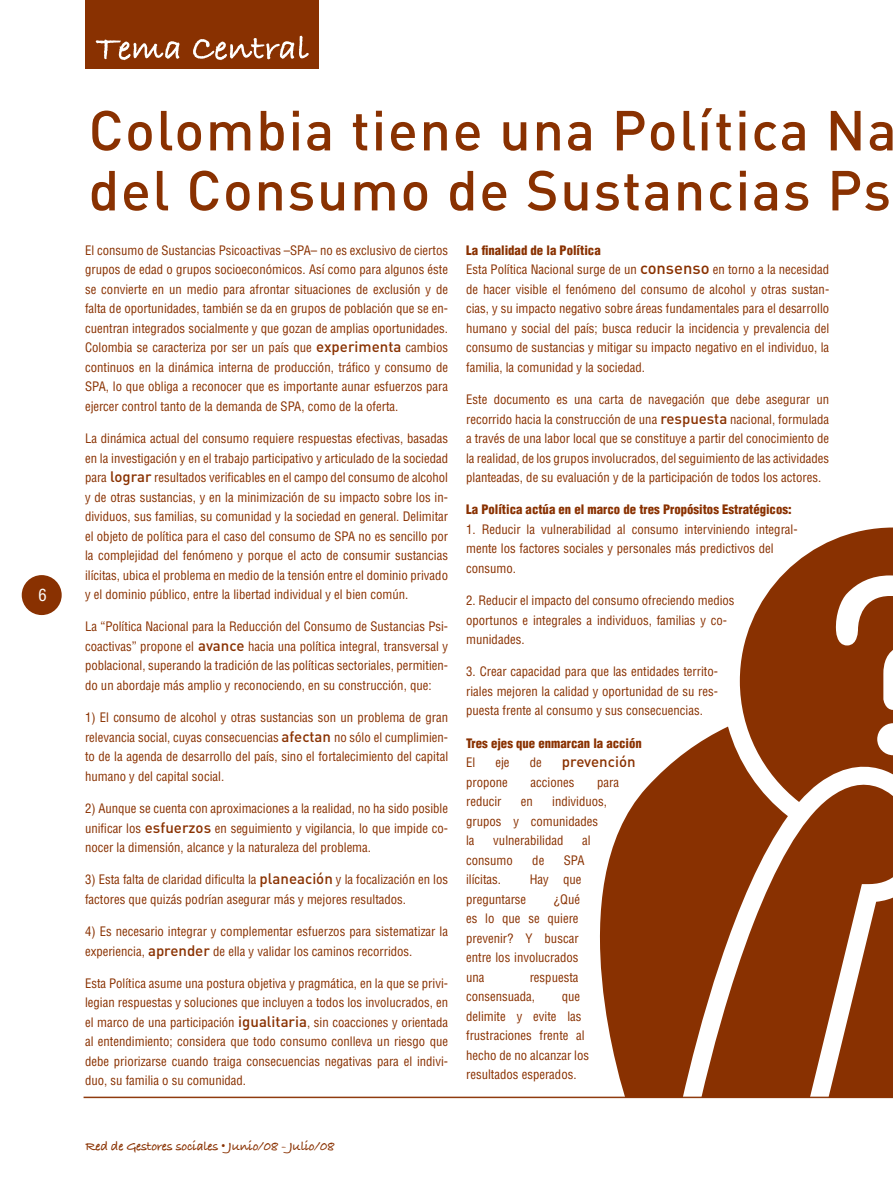
<style>
.page{position:relative;width:893px;height:1191px;background:#fff}
.page>*{position:absolute;margin:0;border:0;box-sizing:border-box;transform-origin:0 0}
.t1{font:500 55.5px/60px "DIN";letter-spacing:.03em;color:#893101}
.t2{font:condensed 16.5px "Helvetica";color:#fff}
.t3{font:500 15px "DIN";color:#893101}
.t4{font:13.5px "Bradley Hand ITCTT Bold";letter-spacing:-.02em;color:#893101}
.t5{font:condensed 12.75px/19.5px "Helvetica";color:#893101;text-align:justify}
.t6{font:900 condensed 12.75px "Helvetica";color:#893101}
.s1{font-family:"DIN";font-weight:500;font-stretch:normal;font-size:15px}
.s2{font-weight:900}
.s3{font-family:"DIN";font-weight:500;font-stretch:normal;font-size:16.5px}
</style>
<div class="page">
<div style="left:22px;top:575px;width:40px;height:40px;background:#893101;border-radius:50%"></div>
<div style="left:85px;top:0;width:234px;height:68px;background:#893101"></div>
<svg style="left:96px;top:40px;width:84px;height:20px"></svg>
<svg style="left:193px;top:36px;width:116px;height:24px"></svg>
<hr style="left:84px;top:1096px;width:809px;height:2px;background:#8f3b0e">
<svg style="left:556px;top:726px;width:184px;height:371px;fill:#893101"></svg>
<svg style="left:701px;top:781px;width:192px;height:316px;fill:#893101"></svg>
<svg style="left:740px;top:527px;width:153px;height:302px;fill:#893101"></svg>
<p class="t2" style="left:38px;top:585px;width:10px">6</p>
<h1 class="t1" style="left:89px;top:98px;width:810px">Colombia tiene una Política Na del Consumo de Sustancias Ps</h1>
<p class="t5" style="left:85px;top:240px;width:365px">El consumo de Sustancias Psicoactivas –SPA– no es exclusivo de ciertos grupos de edad o grupos socioeconómicos. Así como para algunos éste se convierte en un medio para afrontar situaciones de exclusión y de falta de oportunidades, también se da en grupos de población que se en&shy;cuentran integrados socialmente y que gozan de amplias oportunidades.<br>Colombia se caracteriza por ser un país que <span class="s1">experimenta</span> cambios continuos en la dinámica interna de producción, tráfico y consumo de SPA, lo que obliga a reconocer que es importante aunar esfuerzos para ejercer control tanto de la demanda de SPA, como de la oferta.</p>
<p class="t5" style="left:85px;top:428px;width:365px">La dinámica actual del consumo requiere respuestas efectivas, basadas en la investigación y en el trabajo participativo y articulado de la sociedad para <span class="s1">lograr</span> resultados verificables en el campo del consumo de alcohol y de otras sustancias, y en la minimización de su impacto sobre los in&shy;dividuos, sus familias, su comunidad y la sociedad en general. Delimitar el objeto de política para el caso del consumo de SPA no es sencillo por la complejidad del fenómeno y porque el acto de consumir sustancias ilícitas, ubica el problema en medio de la tensión entre el dominio privado y el dominio público, entre la libertad individual y el bien común.</p>
<p class="t5" style="left:85px;top:617px;width:365px">La “Política Nacional para la Reducción del Consumo de Sustancias Psi&shy;coactivas” propone el <span class="s1">avance</span> hacia una política integral, transversal y poblacional, superando la tradición de las políticas sectoriales, permitien&shy;do un abordaje más amplio y reconociendo, en su construcción, que:</p>
<p class="t5" style="left:85px;top:707px;width:365px">1) El consumo de alcohol y otras sustancias son un problema de gran relevancia social, cuyas consecuencias <span class="s1">afectan</span> no sólo el cumplimien&shy;to de la agenda de desarrollo del país, sino el fortalecimiento del capital humano y del capital social.</p>
<p class="t5" style="left:85px;top:798px;width:365px">2) Aunque se cuenta con aproximaciones a la realidad, no ha sido posible unificar los <span class="s1">esfuerzos</span> en seguimiento y vigilancia, lo que impide co&shy;nocer la dimensión, alcance y la naturaleza del problema.</p>
<p class="t5" style="left:85px;top:869px;width:365px">3) Esta falta de claridad dificulta la <span class="s1">planeación</span> y la focalización en los factores que quizás podrían asegurar más y mejores resultados.</p>
<p class="t5" style="left:85px;top:921px;width:365px">4) Es necesario integrar y complementar esfuerzos para sistematizar la experiencia, <span class="s1">aprender</span> de ella y validar los caminos recorridos.</p>
<p class="t5" style="left:85px;top:973px;width:365px">Esta Política asume una postura objetiva y pragmática, en la que se privi&shy;legian respuestas y soluciones que incluyen a todos los involucrados, en el marco de una participación <span class="s1">igualitaria</span>, sin coacciones y orientada al entendimiento; considera que todo consumo conlleva un riesgo que debe priorizarse cuando traiga consecuencias negativas para el indivi&shy;duo, su familia o su comunidad.</p>
<p class="t5" style="left:466px;top:240px;width:365px;text-align:left"><span class="s2">La finalidad de la Política<br></span>Esta Política Nacional surge de un <span class="s3">consenso</span> en torno a la necesidad de hacer visible el fenómeno del consumo de alcohol y otras sustan&shy;cias, y su impacto negativo sobre áreas fundamentales para el desarrollo humano y social del país; busca reducir la incidencia y prevalencia del consumo de sustancias y mitigar su impacto negativo en el individuo, la familia, la comunidad y la sociedad.</p>
<p class="t5" style="left:466px;top:389px;width:365px">Este documento es una carta de navegación que debe asegurar un recorrido hacia la construcción de una <span class="s1">respuesta</span> nacional, formulada a través de una labor local que se constituye a partir del conocimiento de la realidad, de los grupos involucrados, del seguimiento de las actividades planteadas, de su evaluación y de la participación de todos los actores.</p>
<p class="t6" style="left:466px;top:501px;width:327px">La Política actúa en el marco de tres Propósitos Estratégicos:</p>
<p class="t5" style="left:466px;top:519px;width:333px;text-align:left">1. Reducir la vulnerabilidad al consumo interviniendo integral&shy;mente los factores sociales y personales más predictivos del consumo.</p>
<p class="t5" style="left:466px;top:590px;width:270px;text-align:left">2. Reducir el impacto del consumo ofreciendo medios oportunos e integrales a individuos, familias y co&shy;munidades.</p>
<p class="t5" style="left:466px;top:662px;width:253px">3. Crear capacidad para que las entidades territo&shy;riales mejoren la calidad y oportunidad de su res&shy;puesta frente al consumo y sus consecuencias.</p>
<p class="t6" style="left:466px;top:735px;width:177px">Tres ejes que enmarcan la acción</p>
<p class="t5" style="left:466px;top:752px;width:11px">El</p>
<p class="t5" style="left:495px;top:752px;width:16px">eje</p>
<p class="t5" style="left:530px;top:752px;width:14px">de</p>
<p class="t3" style="left:562px;top:752px;width:75px">prevención</p>
<p class="t5" style="left:466px;top:772px;width:43px">propone</p>
<p class="t5" style="left:531px;top:772px;width:45px">acciones</p>
<p class="t5" style="left:597px;top:772px;width:23px">para</p>
<p class="t5" style="left:466px;top:792px;width:37px">reducir</p>
<p class="t5" style="left:521px;top:792px;width:14px">en</p>
<p class="t5" style="left:466px;top:792px;width:142px;text-align:left;text-indent:86px">individuos, grupos y comunidades la</p>
<p class="t5" style="left:493px;top:830px;width:72px">vulnerabilidad</p>
<p class="t5" style="left:582px;top:830px;width:10px">al</p>
<p class="t5" style="left:466px;top:850px;width:48px">consumo</p>
<p class="t5" style="left:532px;top:850px;width:14px">de</p>
<p class="t5" style="left:564px;top:850px;width:22px">SPA</p>
<p class="t5" style="left:466px;top:869px;width:37px">ilícitas.</p>
<p class="t5" style="left:530px;top:869px;width:53px">Hay que</p>
<p class="t5" style="left:466px;top:889px;width:62px">preguntarse</p>
<p class="t5" style="left:466px;top:889px;width:115px;text-indent:88px">¿Qué es lo que se quiere prevenir? Y buscar entre los involucrados una</p>
<p class="t5" style="left:466px;top:967px;width:114px;text-indent:64px">respuesta consensuada,</p>
<p class="t5" style="left:466px;top:986px;width:124px;text-align:left;text-indent:96px">que delimite y evite las frustraciones frente al hecho de no alcanzar los resultados esperados.</p>
<p class="t4" style="left:86px;top:1136px;width:251px">Red de Gestores sociales • Junio/08 - Julio/08</p>
</div>
